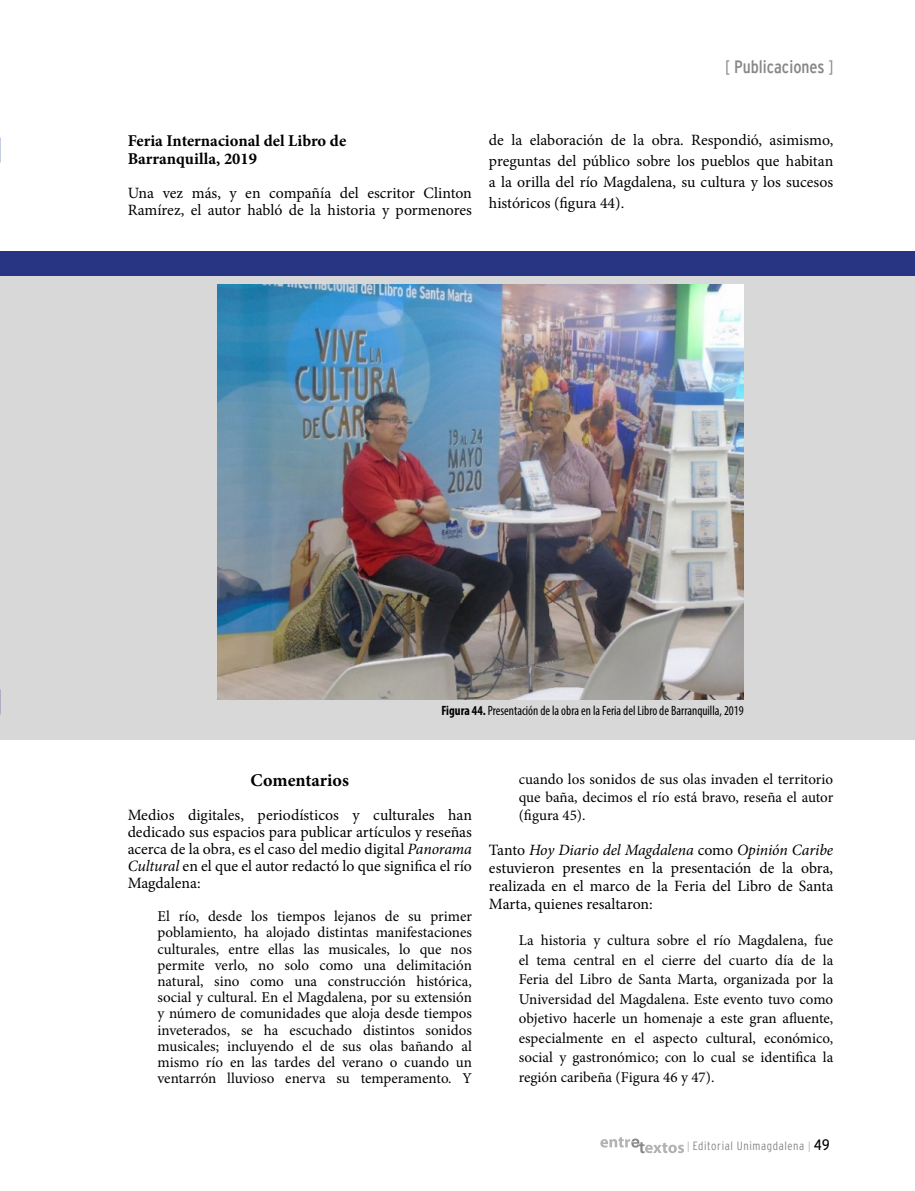
<style>
.page{position:relative;width:915px;height:1191px;background:#fff}
.page>*{position:absolute;margin:0;border:0;box-sizing:border-box;transform-origin:0 0}
.t1{font:18px "Interstate Cond Mono";color:#878787}
.t2{font:700 18px "Minion Pro";color:#000}
.t3{font:700 16.5px/17.9px "Minion Pro";color:#000}
.t4{font:15.75px/17px "Minion Pro";color:#000;text-align:justify}
.t5{font:15px/16.2px "Minion Pro";color:#000;text-align:justify}
.t6{font:condensed 13.5px "Myriad Pro";color:#000;scale:.95 1}
.t7{font:300 condensed 12px "Interstate";letter-spacing:.05em;color:#878787}
.s1{font-family:"Interstate";font-weight:300;font-stretch:condensed}
.s2{font-weight:700}
.s3{font-style:italic}
.s4{font-family:"Interstate Mono Lgt";font-weight:400;font-stretch:normal;font-size:10.5px;color:#b3b2b2}
.s5{font-family:"Interstate Cond Mono";font-weight:400;font-stretch:normal;font-size:15px;color:#000}
</style>
<div class="page">
<svg style="left:600px;top:1137px;width:83px;height:16px"></svg>
<div style="left:0;top:264px;width:914px;height:476px;background:#d8d8d8"></div>
<div style="left:0;top:251px;width:914px;height:25px;background:#283583"></div>
<img style="left:217px;top:284px;width:526px;height:415px">
<p class="t1" style="left:724px;top:57px;width:110px"><span class="s1">[</span> Publicaciones <span class="s1">]</span></p>
<p class="t3" style="left:128px;top:132px;width:220px">Feria Internacional del Libro de<br>Barranquilla, 2019</p>
<p class="t4" style="left:128px;top:184px;width:345px">Una vez más, y en compañía del escritor Clinton<br>Ramírez, el autor habló de la historia y pormenores</p>
<p class="t4" style="left:489px;top:130px;width:346px;line-height:21px">de la elaboración de la obra. Respondió, asimismo, preguntas del público sobre los pueblos que habitan a la orilla del río Magdalena, su cultura y los sucesos históricos (figura 44).</p>
<p class="t6" style="left:441px;top:702px;width:320px"><span class="s2">Figura 44.</span> Presentación de la obra en la Feria del Libro de Barranquilla, 2019</p>
<p class="t2" style="left:250px;top:767px;width:100px">Comentarios</p>
<p class="t4" style="left:128px;top:806px;width:346px">Medios digitales, periodísticos y culturales han dedicado sus espacios para publicar artículos y reseñas acerca de la obra, es el caso del medio digital <span class="s3">Panorama Cultural</span> en el que el autor redactó lo que significa el río Magdalena:</p>
<p class="t5" style="left:157px;top:908px;width:316px">El río, desde los tiempos lejanos de su primer poblamiento, ha alojado distintas manifestaciones culturales, entre ellas las musicales, lo que nos permite verlo, no solo como una delimitación natural, sino como una construcción histórica, social y cultural. En el Magdalena, por su extensión y número de comunidades que aloja desde tiempos inveterados, se ha escuchado distintos sonidos musicales; incluyendo el de sus olas bañando al mismo río en las tardes del verano o cuando un ventarrón lluvioso enerva su temperamento. Y</p>
<p class="t5" style="left:518px;top:770px;width:316px;line-height:18px">cuando los sonidos de sus olas invaden el territorio que baña, decimos el río está bravo, reseña el autor (figura 45).</p>
<p class="t4" style="left:489px;top:841px;width:346px;line-height:18px">Tanto <span class="s3">Hoy Diario del Magdalena</span> como <span class="s3">Opinión Caribe </span>estuvieron presentes en la presentación de la obra, realizada en el marco de la Feria del Libro de Santa Marta, quienes resaltaron:</p>
<p class="t5" style="left:518px;top:931px;width:316px;line-height:19.5px">La historia y cultura sobre el río Magdalena, fue el tema central en el cierre del cuarto día de la Feria del Libro de Santa Marta, organizada por la Universidad del Magdalena. Este evento tuvo como objetivo hacerle un homenaje a este gran afluente, especialmente en el aspecto cultural, económico, social y gastronómico; con lo cual se identifica la región caribeña (Figura 46 y 47).</p>
<p class="t7" style="left:686px;top:1139px;width:144px"><span class="s4">|</span> Editorial Unimagdalena <span class="s4">|</span> <span class="s5">49</span></p>
</div>
